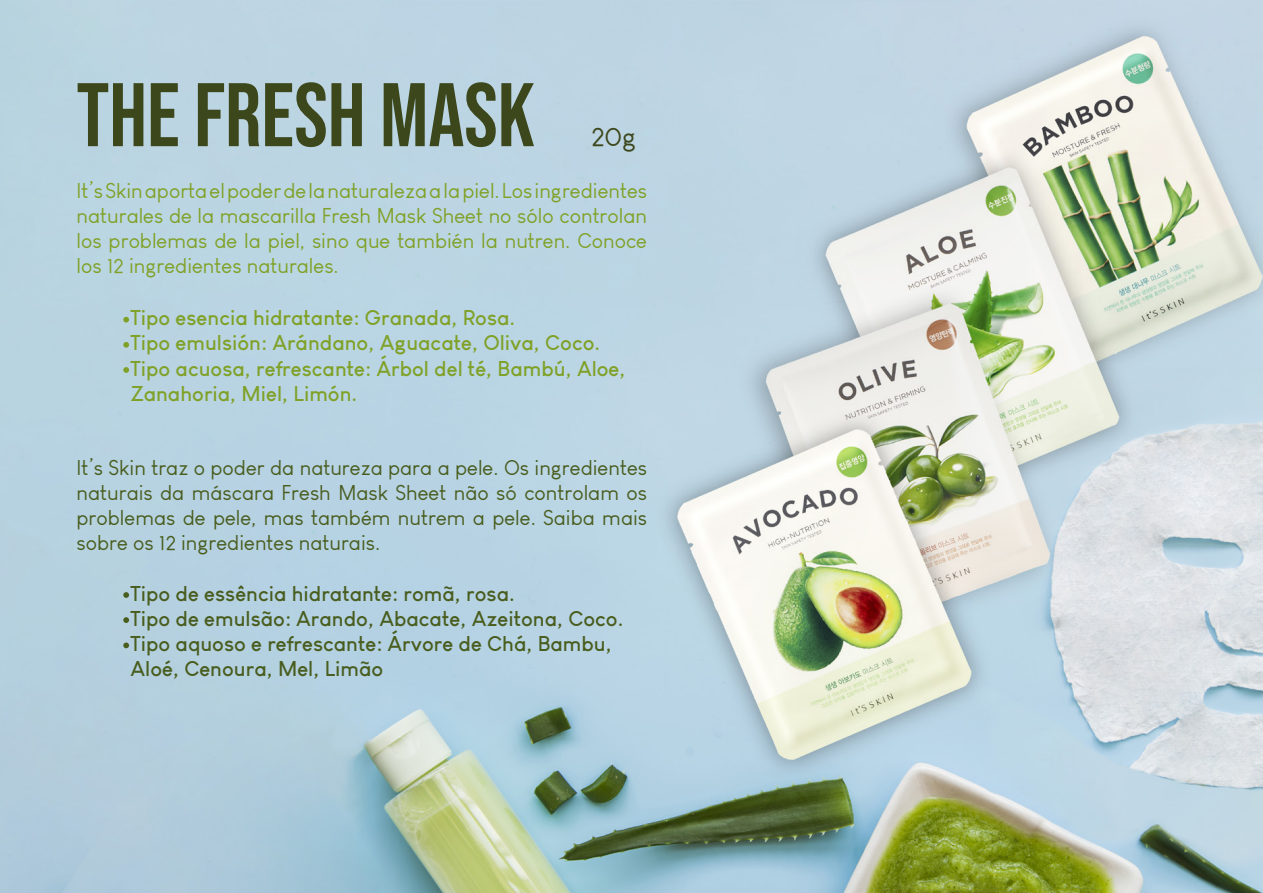
<style>
.page{position:relative;width:1263px;height:893px;background:#fff}
.page>*{position:absolute;margin:0;border:0;box-sizing:border-box;transform-origin:0 0}
.t1{font:90px "Bebas Neue";color:#3c471b}
.t2{font:27px "Louis George Cafe";color:#3c471b}
.t3{font:21px/25.2px "Louis George Cafe";color:#80a127;text-align:justify}
.t4{font:21px/25.2px "Louis George Cafe";color:#495d1e;text-align:justify}
.t5{font:700 21px/25.2px "Louis George Cafe";color:#80a127}
.t6{font:700 21px/25.2px "Louis George Cafe";color:#495d1e}
</style>
<div class="page">
<img style="left:0;top:0;width:1263px;height:893px">
<svg style="left:123px;top:317px;width:6px;height:6px"></svg>
<svg style="left:123px;top:342px;width:6px;height:6px"></svg>
<svg style="left:123px;top:367px;width:6px;height:6px"></svg>
<svg style="left:123px;top:592px;width:6px;height:6px"></svg>
<svg style="left:123px;top:617px;width:6px;height:6px"></svg>
<svg style="left:123px;top:642px;width:6px;height:6px"></svg>
<h1 class="t1" style="left:77px;top:64px;width:460px">THE FRESH MASK</h1>
<p class="t2" style="left:591px;top:121px;width:47px">20g</p>
<p class="t3" style="left:77px;top:178px;width:572px">It’s Skin aporta el poder de la naturaleza a la piel. Los ingredientes naturales de la mascarilla Fresh Mask Sheet no sólo controlan los problemas de la piel, sino que también la nutren. Conoce los 12 ingredientes naturales.</p>
<p class="t5" style="left:131px;top:305px;width:497px">Tipo esencia hidratante: Granada, Rosa.<br>Tipo emulsión: Arándano, Aguacate, Oliva, Coco.<br>Tipo acuosa, refrescante: Árbol del té, Bambú, Aloe, Zanahoria, Miel, Limón.</p>
<p class="t4" style="left:77px;top:455px;width:572px">It’s Skin traz o poder da natureza para a pele. Os ingredientes naturais da máscara Fresh Mask Sheet não só controlam os problemas de pele, mas também nutrem a pele. Saiba mais sobre os 12 ingredientes naturais.</p>
<p class="t6" style="left:131px;top:580px;width:494px">Tipo de essência hidratante: romã, rosa.<br>Tipo de emulsão: Arando, Abacate, Azeitona, Coco.<br>Tipo aquoso e refrescante: Árvore de Chá, Bambu, Aloé, Cenoura, Mel, Limão</p>
</div>
